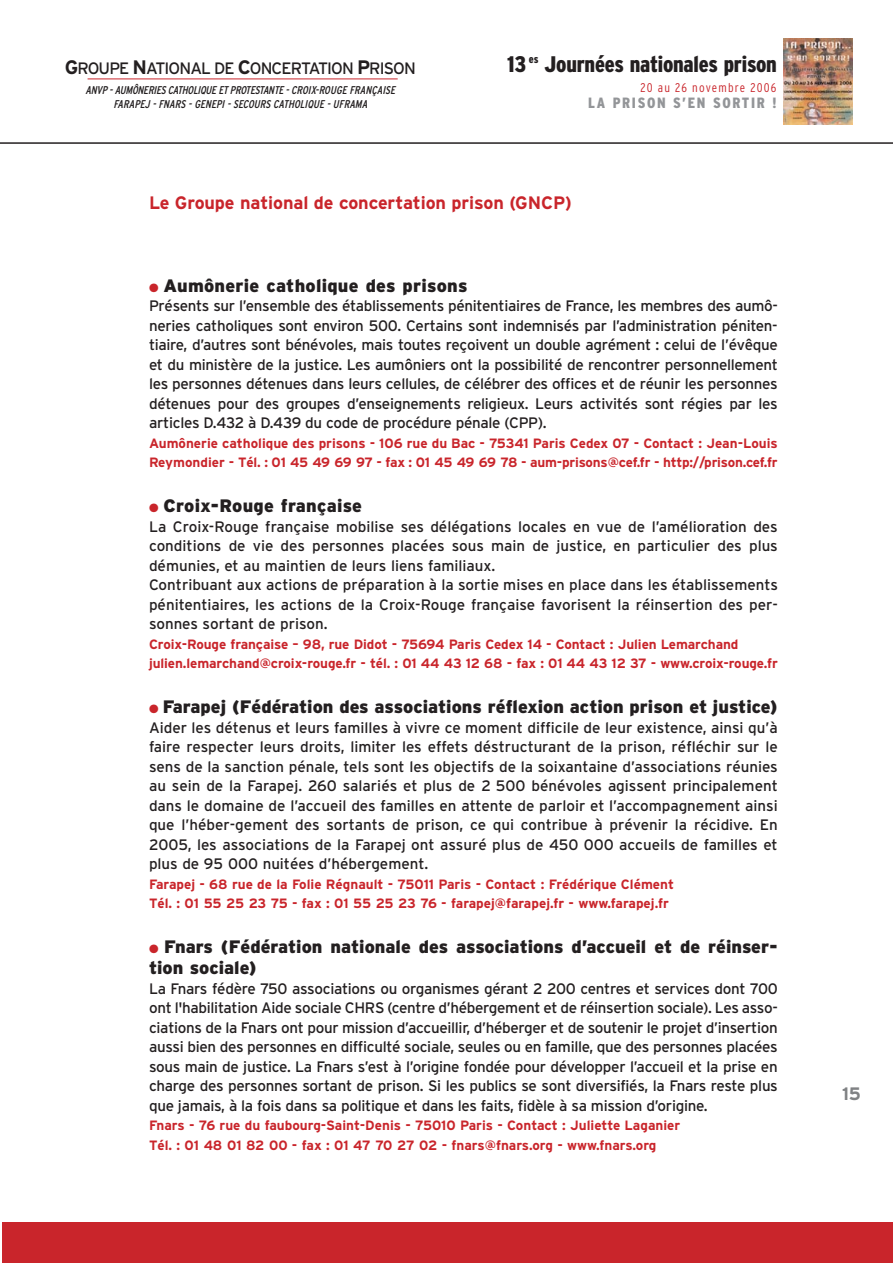
<style>
.page{position:relative;width:893px;height:1263px;background:#fff}
.page>*{position:absolute;margin:0;border:0;box-sizing:border-box;transform-origin:0 0}
.t1{font:900 condensed 22.5px "Interstate";letter-spacing:-.01em;color:#231f20}
.t2{font:900 18px/21px "Interstate";color:#231f20}
.t3{font:700 18px "Interstate";letter-spacing:-.005em;color:#c9252b}
.t4{font:700 18px "Interstate";color:#808284}
.t5{font:16.5px "Interstate";letter-spacing:-.055em;color:#231f20}
.t6{font:15.15px/19.5px "Interstate";color:#231f20;text-align:justify}
.t7{font:900 condensed 14.85px "Interstate";letter-spacing:.11em;color:#939598}
.t8{font:700 13.5px/19.5px "Interstate";letter-spacing:-.005em;color:#c9252b}
.t9{font:300 condensed 12.6px "Interstate";letter-spacing:.095em;color:#c9252b}
.t10{font:italic condensed 11.25px/14.2px "Interstate";letter-spacing:-.01em;color:#231f20;text-align:center}
.s1{font-weight:700;font-size:19.5px}
.s2{color:#c9252b}
</style>
<div class="page">
<div style="left:2px;top:1222px;width:890px;height:41px;background:#c9252b"></div>
<img style="left:783px;top:39px;width:69px;height:86px">
<hr style="left:0;top:142px;width:892px;height:2px;background:#231f20">
<hr style="left:88px;top:78px;width:309px;height:1px;background:#c9252b">
<p class="t5" style="left:65px;top:62px;width:352px"><span class="s1">G</span>ROUPE <span class="s1">N</span>ATIONAL DE <span class="s1">C</span>ONCERTATION <span class="s1">P</span>RISON</p>
<p class="t10" style="left:86px;top:84px;width:311px">ANVP - AUMÔNERIES CATHOLIQUE ET PROTESTANTE - CROIX-ROUGE FRANÇAISE<br>FARAPEJ - FNARS - GENEPI - SECOURS CATHOLIQUE - UFRAMA</p>
<h1 class="t1" style="left:507px;top:56px;width:271px">13 <sup>es</sup> Journées nationales prison</h1>
<p class="t7" style="left:588px;top:97px;width:190px">LA PRISON S’EN SORTIR !</p>
<p class="t9" style="left:640px;top:83px;width:137px">20 au 26 novembre 2006</p>
<p class="t3" style="left:149px;top:196px;width:424px">Le Groupe national de concertation prison (GNCP)</p>
<p class="t2" style="left:149px;top:276px;width:320px"><span class="s2">●</span> Aumônerie catholique des prisons</p>
<p class="t6" style="left:149px;top:298px;width:630px">Présents sur l’ensemble des établissements pénitentiaires de France, les membres des aumô&shy;neries catholiques sont environ 500. Certains sont indemnisés par l’administration péniten&shy;tiaire, d’autres sont bénévoles, mais toutes reçoivent un double agrément : celui de l’évêque et du ministère de la justice. Les aumôniers ont la possibilité de rencontrer personnellement les personnes détenues dans leurs cellules, de célébrer des offices et de réunir les personnes détenues pour des groupes d’enseignements religieux. Leurs activités sont régies par les articles D.432 à D.439 du code de procédure pénale (CPP).</p>
<p class="t8" style="left:149px;top:434px;width:630px">Aumônerie catholique des prisons - 106 rue du Bac - 75341 Paris Cedex 07 - Contact : Jean-Louis<br>Reymondier - Tél. : 01 45 49 69 97 - fax : 01 45 49 69 78 - aum-prisons@cef.fr - http://prison.cef.fr</p>
<p class="t2" style="left:149px;top:497px;width:214px"><span class="s2">●</span> Croix-Rouge française</p>
<p class="t6" style="left:149px;top:518px;width:630px;text-align:left">La Croix-Rouge française mobilise ses délégations locales en vue de l’amélioration des conditions de vie des personnes placées sous main de justice, en particulier des plus démunies, et au maintien de leurs liens familiaux.<br>Contribuant aux actions de préparation à la sortie mises en place dans les établissements pénitentiaires, les actions de la Croix-Rouge française favorisent la réinsertion des per&shy;sonnes sortant de prison.</p>
<p class="t8" style="left:149px;top:635px;width:630px">Croix-Rouge française – 98, rue Didot - 75694 Paris Cedex 14 - Contact : Julien Lemarchand julien.lemarchand@croix-rouge.fr - tél. : 01 44 43 12 68 - fax : 01 44 43 12 37 - www.croix-rouge.fr</p>
<p class="t2" style="left:149px;top:698px;width:630px"><span class="s2">●</span> Farapej (Fédération des associations réflexion action prison et justice)</p>
<p class="t6" style="left:149px;top:719px;width:630px">Aider les détenus et leurs familles à vivre ce moment difficile de leur existence, ainsi qu’à faire respecter leurs droits, limiter les effets déstructurant de la prison, réfléchir sur le sens de la sanction pénale, tels sont les objectifs de la soixantaine d’associations réunies au sein de la Farapej. 260 salariés et plus de 2 500 bénévoles agissent principalement dans le domaine de l’accueil des familles en attente de parloir et l’accompagnement ainsi que l’héber-gement des sortants de prison, ce qui contribue à prévenir la récidive. En 2005, les associations de la Farapej ont assuré plus de 450 000 accueils de familles et plus de 95 000 nuitées d’hébergement.</p>
<p class="t8" style="left:149px;top:875px;width:526px">Farapej - 68 rue de la Folie Régnault - 75011 Paris - Contact : Frédérique Clément<br>Tél. : 01 55 25 23 75 - fax : 01 55 25 23 76 - farapej@farapej.fr - www.farapej.fr</p>
<p class="t2" style="left:149px;top:938px;width:630px"><span class="s2">●</span> Fnars (Fédération nationale des associations d’accueil et de réinser&shy;tion sociale)</p>
<p class="t6" style="left:149px;top:980px;width:630px">La Fnars fédère 750 associations ou organismes gérant 2 200 centres et services dont 700 ont l'habilitation Aide sociale CHRS (centre d’hébergement et de réinsertion sociale). Les asso&shy;ciations de la Fnars ont pour mission d’accueillir, d’héberger et de soutenir le projet d’insertion aussi bien des personnes en difficulté sociale, seules ou en famille, que des personnes placées sous main de justice. La Fnars s’est à l’origine fondée pour développer l’accueil et la prise en charge des personnes sortant de prison. Si les publics se sont diversifiés, la Fnars reste plus que jamais, à la fois dans sa politique et dans les faits, fidèle à sa mission d’origine.</p>
<p class="t8" style="left:149px;top:1117px;width:532px">Fnars - 76 rue du faubourg-Saint-Denis - 75010 Paris - Contact : Juliette Laganier<br>Tél. : 01 48 01 82 00 - fax : 01 47 70 27 02 - fnars@fnars.org - www.fnars.org</p>
<p class="t4" style="left:842px;top:1087px;width:20px">15</p>
</div>
